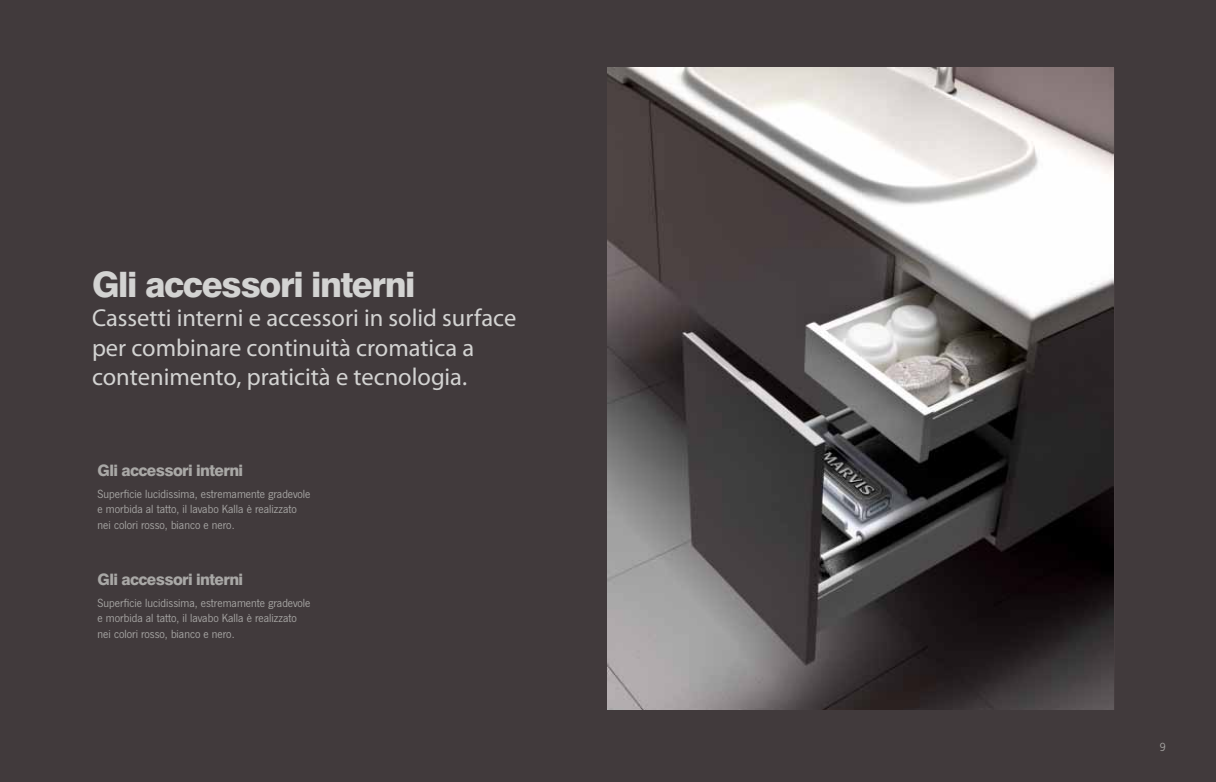
<style>
.page{position:relative;width:1216px;height:782px;background:#fff}
.page>*{position:absolute;margin:0;border:0;box-sizing:border-box;transform-origin:0 0}
.t1{font:800 35px "Swiss 721 BT";letter-spacing:-.04em;color:#d3d3d2}
.t2{font:24.5px/29.4px "Myriad Pro";color:#d3d3d2}
.t3{font:800 15.75px "Swiss 721 BT";letter-spacing:-.04em;color:#a9a8a6}
.t4{font:12.25px/15.8px "News Got T";color:#a9a8a6}
</style>
<div class="page">
<div style="left:0;top:0;width:1215px;height:781px;background:#413a3c"></div>
<img style="left:608px;top:68px;width:505px;height:641px">
<h1 class="t1" style="left:92px;top:263px;width:325px">Gli accessori interni</h1>
<h2 class="t2" style="left:92px;top:303px;width:426px">Cassetti interni e accessori in solid surface per combinare continuità cromatica a contenimento, praticità e tecnologia.</h2>
<p class="t3" style="left:98px;top:461px;width:147px">Gli accessori interni</p>
<p class="t4" style="left:98px;top:485px;width:214px">Superficie lucidissima, estremamente gradevole e morbida al tatto, il lavabo Kalla è realizzato nei colori rosso, bianco e nero.</p>
<p class="t3" style="left:98px;top:569px;width:147px">Gli accessori interni</p>
<p class="t4" style="left:98px;top:594px;width:214px">Superficie lucidissima, estremamente gradevole e morbida al tatto, il lavabo Kalla è realizzato nei colori rosso, bianco e nero.</p>
<p class="t4" style="left:1159px;top:738px;width:8px">9</p>
</div>
